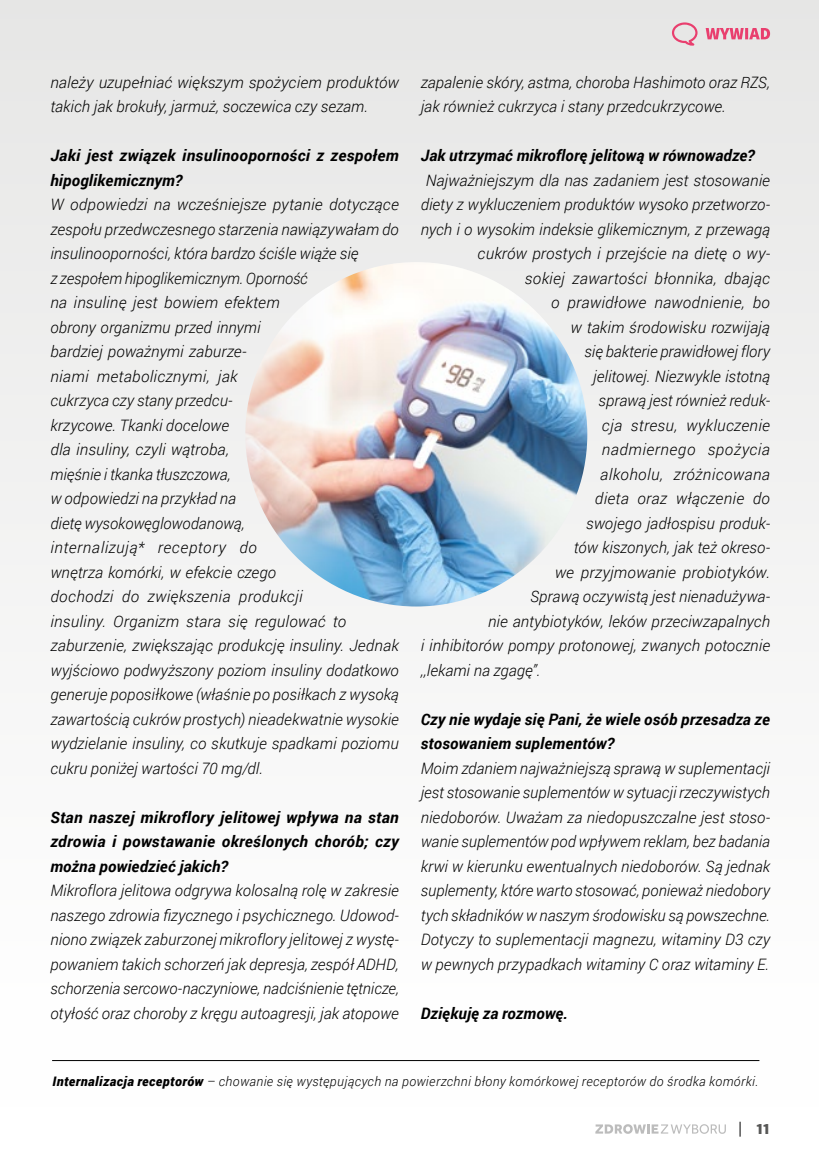
<style>
.page{position:relative;width:819px;height:1166px;background:#fff}
.page>*{position:absolute;margin:0;border:0;box-sizing:border-box;transform-origin:0 0}
.t1{font:italic 300 15.75px/24.5px "Roboto";letter-spacing:.005em;color:#000}
.t2{font:italic 700 15.75px/24.5px "Roboto";letter-spacing:.01em;color:#000}
.t3{font:italic 300 15.75px "Roboto";letter-spacing:.025em;color:#000}
.t4{font:italic 300 15.75px "Roboto";letter-spacing:.035em;color:#000}
.t5{font:900 15.75px "Source Sans Pro";color:#575756}
.t6{font:italic 300 13.12px "Roboto";letter-spacing:.03em;color:#000}
.s1{font-weight:900}
</style>
<div class="page">
<svg style="left:739px;top:1121px;width:1px;height:15px"></svg>
<svg style="left:595px;top:1124px;width:130px;height:10px"></svg>
<div style="left:0;top:0;width:819px;height:1106px;background:linear-gradient(to right,#f4f4f3,#f4f4f3)"></div>
<img style="left:245px;top:262px;width:342px;height:344px">
<svg style="left:705px;top:28px;width:65px;height:11px"></svg>
<svg style="left:672px;top:22px;width:25px;height:24px"></svg>
<hr style="left:52px;top:1060px;width:707px;height:1px;background:#000">
<p class="t1" style="left:50px;top:69px;width:350px">należy uzupełniać większym spożyciem produktów takich jak brokuły, jarmuż, soczewica czy sezam.</p>
<p class="t2" style="left:50px;top:143px;width:350px">Jaki jest związek insulinooporności z zespołem hipoglikemicznym?</p>
<p class="t1" style="left:50px;top:192px;width:350px">W odpowiedzi na wcześniejsze pytanie dotyczące zespołu przedwczesnego starzenia nawiązywałam do insulinooporności, która bardzo ściśle wiąże się<br>z zespołem hipoglikemicznym. Oporność<br>na insulinę jest bowiem efektem<br>obrony organizmu przed innymi<br>bardziej poważnymi zaburze-<br>niami metabolicznymi, jak<br>cukrzyca czy stany przedcu-<br>krzycowe. Tkanki docelowe<br>dla insuliny, czyli wątroba,<br>mięśnie i tkanka tłuszczowa,<br>w odpowiedzi na przykład na<br>dietę wysokowęglowodanową,<br>internalizują* receptory do<br>wnętrza komórki, w efekcie czego<br>dochodzi do zwiększenia produkcji<br>insuliny. Organizm stara się regulować to zaburzenie, zwiększając produkcję insuliny. Jednak wyjściowo podwyższony poziom insuliny dodatkowo generuje poposiłkowe (właśnie po posiłkach z wysoką zawartością cukrów prostych) nieadekwatnie wysokie wydzielanie insuliny, co skutkuje spadkami poziomu cukru poniżej wartości 70 mg/dl.</p>
<p class="t2" style="left:50px;top:804px;width:350px;text-align:justify">Stan naszej mikroflory jelitowej wpływa na stan zdrowia i powstawanie określonych chorób; czy można powiedzieć jakich?</p>
<p class="t1" style="left:50px;top:878px;width:350px;text-align:justify">Mikroflora jelitowa odgrywa kolosalną rolę w zakresie naszego zdrowia fizycznego i psychicznego. Udowod&shy;niono związek zaburzonej mikroflory jelitowej z wystę&shy;powaniem takich schorzeń jak depresja, zespół ADHD, schorzenia sercowo-naczyniowe, nadciśnienie tętnicze, otyłość oraz choroby z kręgu autoagresji, jak atopowe</p>
<p class="t1" style="left:420px;top:69px;width:351px">zapalenie skóry, astma, choroba Hashimoto oraz RZS, jak również cukrzyca i stany przedcukrzycowe.</p>
<p class="t2" style="left:420px;top:143px;width:335px">Jak utrzymać mikroflorę jelitową w równowadze?</p>
<p class="t1" style="left:425px;top:167px;width:346px">Najważniejszym dla nas zadaniem jest stosowanie</p>
<p class="t1" style="left:420px;top:192px;width:351px">diety z wykluczeniem produktów wysoko przetworzo-</p>
<p class="t1" style="left:420px;top:216px;width:351px">nych i o wysokim indeksie glikemicznym, z przewagą</p>
<p class="t1" style="left:477px;top:241px;width:294px">cukrów prostych i przejście na dietę o wy-</p>
<p class="t1" style="left:525px;top:265px;width:247px">sokiej zawartości błonnika, dbając</p>
<p class="t1" style="left:551px;top:290px;width:220px">o prawidłowe nawodnienie, bo</p>
<p class="t1" style="left:570px;top:314px;width:201px">w takim środowisku rozwijają</p>
<p class="t1" style="left:584px;top:339px;width:187px">się bakterie prawidłowej flory</p>
<p class="t1" style="left:593px;top:363px;width:178px">jelitowej. Niezwykle istotną</p>
<p class="t1" style="left:598px;top:388px;width:173px">sprawą jest również reduk-</p>
<p class="t1" style="left:602px;top:412px;width:170px">cja stresu, wykluczenie</p>
<p class="t4" style="left:602px;top:439px;width:169px">nadmiernego spożycia</p>
<p class="t3" style="left:600px;top:463px;width:171px">alkoholu, zróżnicowana</p>
<p class="t1" style="left:595px;top:486px;width:176px">dieta oraz włączenie do</p>
<p class="t1" style="left:586px;top:510px;width:185px">swojego jadłospisu produk-</p>
<p class="t1" style="left:574px;top:535px;width:198px">tów kiszonych, jak też okreso-</p>
<p class="t1" style="left:554px;top:559px;width:217px">we przyjmowanie probiotyków.</p>
<p class="t1" style="left:530px;top:584px;width:241px">Sprawą oczywistą jest nienadużywa-</p>
<p class="t1" style="left:488px;top:608px;width:283px">nie antybiotyków, leków przeciwzapalnych</p>
<p class="t1" style="left:420px;top:633px;width:351px">i inhibitorów pompy protonowej, zwanych potocznie</p>
<p class="t1" style="left:420px;top:657px;width:121px">,,lekami na zgagę”.</p>
<p class="t2" style="left:420px;top:706px;width:351px">Czy nie wydaje się Pani, że wiele osób przesadza ze stosowaniem suplementów?</p>
<p class="t1" style="left:420px;top:755px;width:351px;text-align:justify">Moim zdaniem najważniejszą sprawą w suplementacji jest stosowanie suplementów w sytuacji rzeczywistych niedoborów. Uważam za niedopuszczalne jest stoso&shy;wanie suplementów pod wpływem reklam, bez badania krwi w kierunku ewentualnych niedoborów. Są jednak suplementy, które warto stosować, ponieważ niedobory tych składników w naszym środowisku są powszechne.<br>Dotyczy to suplementacji magnezu, witaminy D3 czy w pewnych przypadkach witaminy C oraz witaminy E.</p>
<p class="t2" style="left:420px;top:1000px;width:149px">Dziękuję za rozmowę.</p>
<p class="t6" style="left:52px;top:1072px;width:707px"><span class="s1">Internalizacja receptorów</span> – chowanie się występujących na powierzchni błony komórkowej receptorów do środka komórki.</p>
<p class="t5" style="left:756px;top:1117px;width:15px">11</p>
</div>
